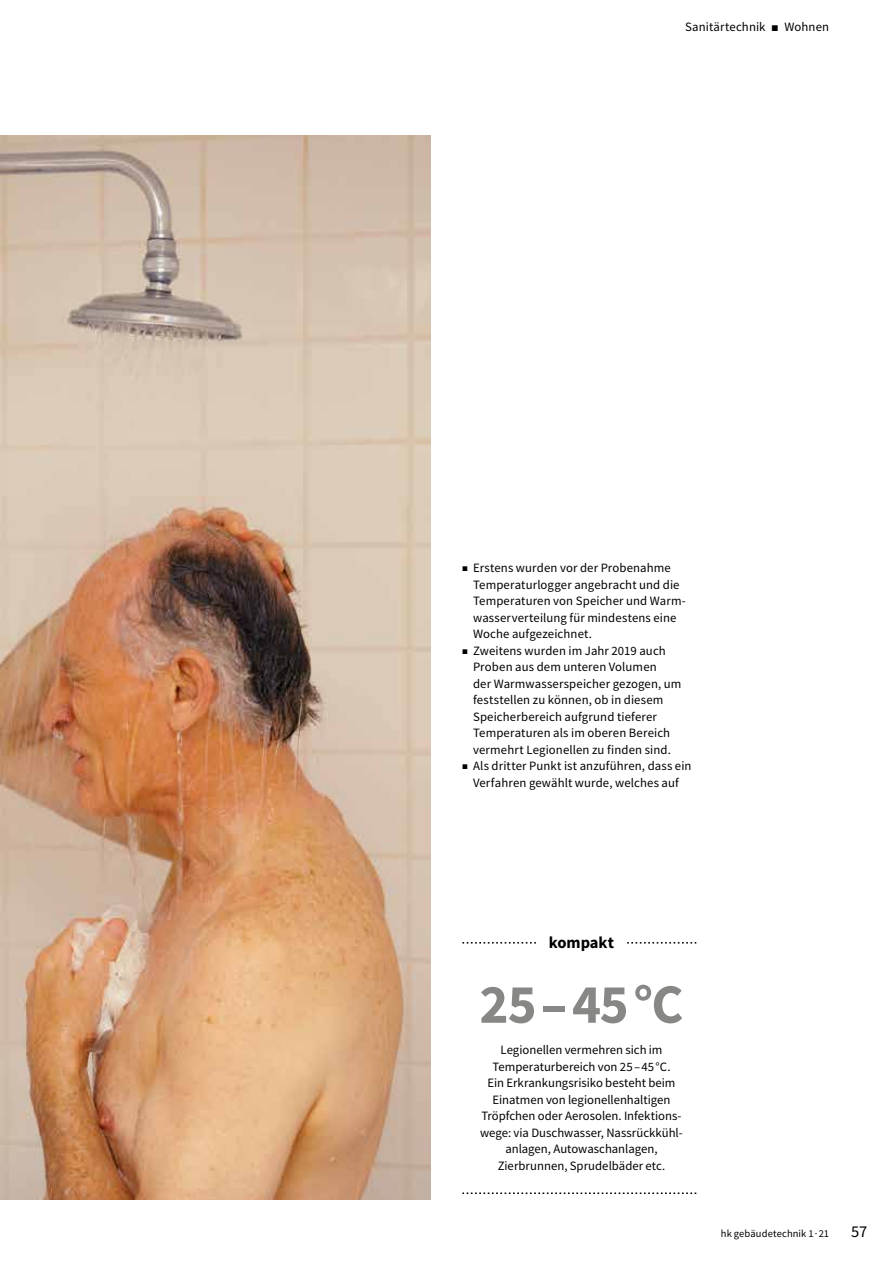
<style>
.page{position:relative;width:893px;height:1263px;background:#fff}
.page>*{position:absolute;margin:0;border:0;box-sizing:border-box;transform-origin:0 0}
.t1{font:700 55.5px "Source Sans Pro";color:#878786}
.t2{font:700 16.5px "Source Sans Pro";letter-spacing:-.005em;color:#000}
.t3{font:16.5px "Source Sans Pro";color:#000}
.t4{font:12.75px/16.5px "Source Sans Pro";letter-spacing:.005em;color:#000}
.t5{font:10.5px "Source Sans Pro";letter-spacing:.01em;color:#000}
</style>
<div class="page">
<img style="left:0;top:136px;width:431px;height:1063px">
<svg style="left:462px;top:942px;width:234px;height:1px"></svg>
<div style="left:536px;top:934px;width:91px;height:18px;background:#fff"></div>
<svg style="left:462px;top:1192px;width:234px;height:2px"></svg>
<p class="t4" style="left:685px;top:18px;width:145px">Sanitärtechnik ■ Wohnen</p>
<p class="t4" style="left:473px;top:560px;width:214px;text-indent:-11px">■ Erstens wurden vor der Probenahme Temperaturlogger angebracht und die Temperaturen von Speicher und Warm&shy;wasserverteilung für mindestens eine Woche aufgezeichnet.</p>
<p class="t4" style="left:473px;top:642px;width:210px;text-indent:-11px">■ Zweitens wurden im Jahr 2019 auch Proben aus dem unteren Volumen<br>der Warmwasserspeicher gezogen, um feststellen zu können, ob in diesem Speicherbereich aufgrund tieferer Temperaturen als im oberen Bereich vermehrt Legionellen zu finden sind.</p>
<p class="t4" style="left:462px;top:758px;width:231px;text-align:center">■ Als dritter Punkt ist anzuführen, dass ein<br>Verfahren gewählt wurde, welches auf</p>
<p class="t2" style="left:549px;top:931px;width:67px">kompakt</p>
<h1 class="t1" style="left:479px;top:967px;width:205px">25–45°C</h1>
<p class="t4" style="left:480px;top:1041px;width:204px;text-align:center">Legionellen vermehren sich im Temperaturbereich von 25–45°C.<br>Ein Erkrankungsrisiko besteht beim Einatmen von legionellenhaltigen Tröpfchen oder Aerosolen. Infektions&shy;wege: via Duschwasser, Nassrückkühl&shy;anlagen, Autowaschanlagen, Zierbrunnen, Sprudelbäder etc.</p>
<p class="t5" style="left:721px;top:1227px;width:110px">hk gebäudetechnik 1·21</p>
<p class="t3" style="left:851px;top:1221px;width:18px">57</p>
</div>
